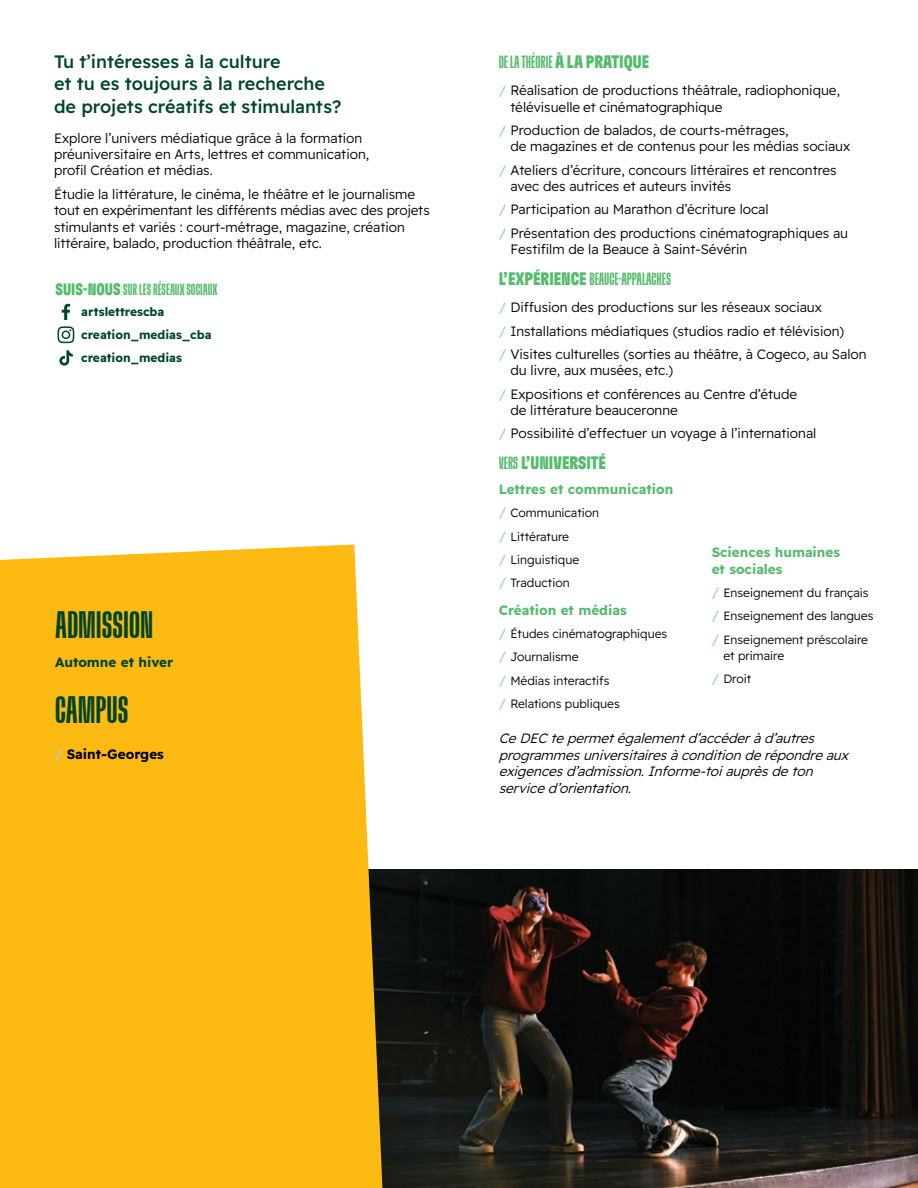
<style>
.page{position:relative;width:918px;height:1188px;background:#fff}
.page>*{position:absolute;margin:0;border:0;box-sizing:border-box;transform-origin:0 0}
.t1{font:39px "GT Flexa X Cm Md";color:#00452b}
.t2{font:500 18px/22.5px "Readex Pro";color:#00452b}
.t3{font:18px "GT Flexa X Cm Md";color:#55bb6c}
.t4{font:18px "GT Flexa Cm Bl";color:#55bb6c}
.t5{font:16.5px "GT Flexa X Cm Md";color:#55bb6c}
.t6{font:300 13.5px/16.5px "Readex Pro";color:#000}
.t7{font:italic 300 13.5px/16.5px "Readex Pro";color:#000}
.t8{font:700 13.5px/16.5px "Readex Pro";color:#55bb6c}
.t9{font:700 13.5px "Readex Pro";color:#00452b}
.t10{font:700 13.5px "Readex Pro";color:#000}
.t11{font:300 12px/23.2px "Readex Pro";color:#000}
.t12{font:700 12px/23.2px "Readex Pro";color:#00452b}
.s1{font-family:"GT Flexa Cm Bl"}
.s2{font-weight:500;color:#9fd9dd}
.s3{font-family:"GT Flexa X Cm Md"}
.s4{font-weight:500;font-size:13.5px;color:#9fd9dd}
</style>
<div class="page">
<img style="left:382px;top:869px;width:536px;height:319px">
<div style="left:0;top:544px;width:382px;height:644px;background:#fdba12"></div>
<svg style="left:62px;top:304px;width:8px;height:16px"></svg>
<svg style="left:57px;top:326px;width:17px;height:17px"></svg>
<svg style="left:59px;top:350px;width:14px;height:16px"></svg>
<h2 class="t2" style="left:54px;top:50px;width:289px">Tu t’intéresses à la culture<br>et tu es toujours à la recherche de projets créatifs et stimulants?</h2>
<p class="t6" style="left:54px;top:130px;width:317px">Explore l’univers médiatique grâce à la formation préuniversitaire en Arts, lettres et communication, profil Création et médias.</p>
<p class="t6" style="left:54px;top:186px;width:377px">Étudie la littérature, le cinéma, le théâtre et le journalisme tout en expérimentant les différents médias avec des projets stimulants et variés : court-métrage, magazine, création littéraire, balado, production théâtrale, etc.</p>
<p class="t5" style="left:56px;top:280px;width:163px"><span class="s1">SUIS-NOUS</span> SUR LES RÉSEAUX SOCIAUX</p>
<p class="t12" style="left:81px;top:300px;width:132px">artslettrescba creation_medias_cba creation_medias</p>
<h1 class="t1" style="left:55px;top:603px;width:100px">ADMISSION</h1>
<p class="t9" style="left:55px;top:654px;width:120px">Automne et hiver</p>
<h1 class="t1" style="left:55px;top:688px;width:75px">CAMPUS</h1>
<p class="t10" style="left:55px;top:746px;width:110px"><span class="s2">/</span> Saint-Georges</p>
<h2 class="t3" style="left:499px;top:51px;width:152px">DE LA THÉORIE <span class="s1">À LA PRATIQUE</span></h2>
<p class="t6" style="left:510px;top:82px;width:331px;text-indent:-12px"><span class="s2">/</span> Réalisation de productions théâtrale, radiophonique, télévisuelle et cinématographique</p>
<p class="t6" style="left:510px;top:122px;width:341px;text-indent:-12px"><span class="s2">/</span> Production de balados, de courts-métrages,<br>de magazines et de contenus pour les médias sociaux</p>
<p class="t6" style="left:510px;top:162px;width:328px;text-indent:-12px"><span class="s2">/</span> Ateliers d’écriture, concours littéraires et rencontres avec des autrices et auteurs invités</p>
<p class="t6" style="left:499px;top:198px;width:351px;line-height:23.2px"><span class="s2">/</span> Participation au Marathon d’écriture local<br><span class="s2">/</span> Présentation des productions cinématographiques au</p>
<p class="t6" style="left:510px;top:241px;width:239px">Festifilm de la Beauce à Saint-Sévérin</p>
<h2 class="t3" style="left:499px;top:268px;width:174px"><span class="s1">L’EXPÉRIENCE</span> BEAUCE-APPALACHES</h2>
<p class="t6" style="left:499px;top:296px;width:369px;line-height:23.2px"><span class="s2">/</span> Diffusion des productions sur les réseaux sociaux<br><span class="s2">/</span> Installations médiatiques (studios radio et télévision)<br><span class="s2">/</span> Visites culturelles (sorties au théâtre, à Cogeco, au Salon</p>
<p class="t6" style="left:499px;top:359px;width:300px;line-height:23.2px;text-indent:12px">du livre, aux musées, etc.)<br><span class="s2">/</span> Expositions et conférences au Centre d’étude</p>
<p class="t6" style="left:499px;top:399px;width:319px;line-height:23.2px;text-indent:12px">de littérature beauceronne<br><span class="s2">/</span> Possibilité d’effectuer un voyage à l’international</p>
<h2 class="t4" style="left:499px;top:452px;width:109px"><span class="s3">VERS</span> L’UNIVERSITÉ</h2>
<p class="t8" style="left:499px;top:481px;width:176px">Lettres et communication</p>
<p class="t11" style="left:499px;top:502px;width:102px"><span class="s4">/</span> Communication <span class="s4">/</span> Littérature<br><span class="s4">/</span> Linguistique<br><span class="s4">/</span> Traduction</p>
<p class="t8" style="left:499px;top:602px;width:130px">Création et médias</p>
<p class="t11" style="left:499px;top:622px;width:170px"><span class="s4">/</span> Études cinématographiques <span class="s4">/</span> Journalisme<br><span class="s4">/</span> Médias interactifs<br><span class="s4">/</span> Relations publiques</p>
<p class="t7" style="left:499px;top:730px;width:357px">CeDECtepermetégalementd’accéderàd’autres programmesuniversitairesàconditionderépondreaux exigencesd’admission.Informe- toiauprèsdeton serviced’orientation.</p>
<p class="t8" style="left:712px;top:544px;width:130px">Sciences humaines et sociales</p>
<p class="t11" style="left:712px;top:581px;width:163px"><span class="s4">/</span> Enseignement du français <span class="s4">/</span> Enseignement des langues <span class="s4">/</span> Enseignement préscolaire</p>
<p class="t11" style="left:712px;top:644px;width:74px;text-indent:12px">et primaire <span class="s4">/</span> Droit</p>
</div>
